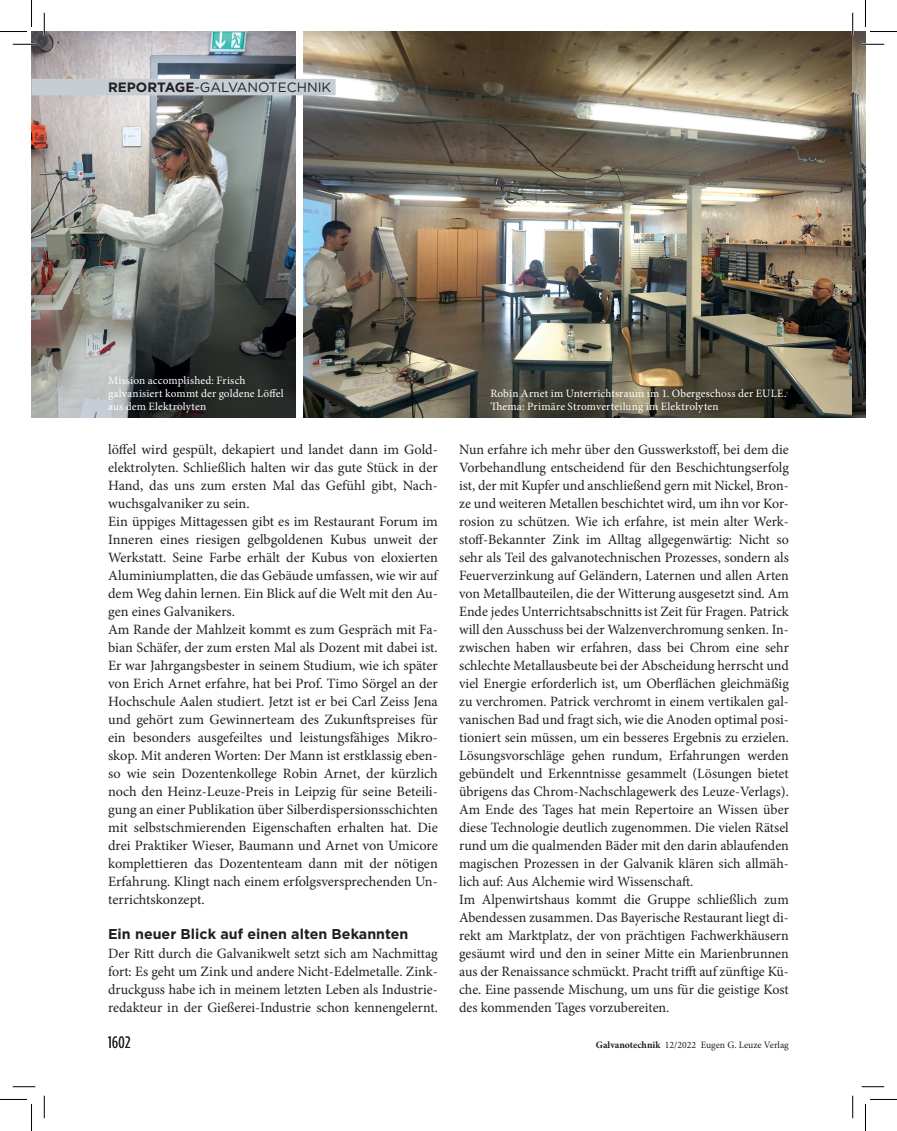
<style>
.page{position:relative;width:897px;height:1131px;background:#fff}
.page>*{position:absolute;margin:0;border:0;box-sizing:border-box;transform-origin:0 0}
.t1{font:16.5px "Gotham Condensed";color:#231f20}
.t2{font:14.25px/18px "Minion Pro";color:#231f20}
.t3{font:700 14.25px "Gotham";color:#231f20}
.t4{font:13.5px "Gotham";color:#231f20}
.t5{font:11.25px/12.8px "Minion Pro";letter-spacing:.01em;color:#fff}
.t6{font:9.75px "Minion Pro";color:#231f20}
.s1{font-weight:700}
</style>
<div class="page">
<img style="left:32px;top:32px;width:263px;height:385px">
<img style="left:304px;top:32px;width:561px;height:385px">
<div style="left:32px;top:79px;width:303px;height:16px;background:#c6ced4"></div>
<hr style="left:13px;top:43px;width:22px;height:2px;background:#fff">
<hr style="left:861px;top:43px;width:23px;height:2px;background:#fff">
<hr style="left:43px;top:13px;width:2px;height:22px;background:#fff">
<hr style="left:851px;top:13px;width:2px;height:22px;background:#fff">
<svg style="left:13px;top:44px;width:22px;height:1px"></svg>
<svg style="left:861px;top:44px;width:23px;height:1px"></svg>
<svg style="left:13px;top:1086px;width:22px;height:1px"></svg>
<svg style="left:861px;top:1086px;width:23px;height:1px"></svg>
<svg style="left:44px;top:13px;width:1px;height:22px"></svg>
<svg style="left:44px;top:1095px;width:1px;height:22px"></svg>
<svg style="left:852px;top:13px;width:1px;height:22px"></svg>
<svg style="left:852px;top:1095px;width:1px;height:22px"></svg>
<svg style="left:0;top:0;width:32px;height:32px"></svg>
<svg style="left:0;top:1099px;width:32px;height:31px"></svg>
<svg style="left:865px;top:0;width:31px;height:32px"></svg>
<svg style="left:865px;top:1099px;width:31px;height:31px"></svg>
<p class="t4" style="left:108px;top:80px;width:133px">GALVANOTECHNIK</p>
<p class="t4" style="left:108px;top:80px;width:225px"><span class="s1">REPORTAGE</span>-GALVANOTECHNIK</p>
<p class="t5" style="left:108px;top:374px;width:177px">Mission accomplished: Frisch galvanisiert kommt der goldene Löffel aus dem Elektrolyten</p>
<p class="t2" style="left:108px;top:440px;width:331px">löffel wird gespült, dekapiert und landet dann im Gold&shy;elektrolyten. Schließlich halten wir das gute Stück in der Hand, das uns zum ersten Mal das Gefühl gibt, Nach&shy;wuchsgalvaniker zu sein.<br>Ein üppiges Mittagessen gibt es im Restaurant Forum im Inneren eines riesigen gelbgoldenen Kubus unweit der Werkstatt. Seine Farbe erhält der Kubus von eloxierten Aluminiumplatten, die das Gebäude umfassen, wie wir auf dem Weg dahin lernen. Ein Blick auf die Welt mit den Au&shy;gen eines Galvanikers.<br>Am Rande der Mahlzeit kommt es zum Gespräch mit Fa&shy;bian Schäfer, der zum ersten Mal als Dozent mit dabei ist.<br>Er war Jahrgangsbester in seinem Studium, wie ich später von Erich Arnet erfahre, hat bei Prof. Timo Sörgel an der Hochschule Aalen studiert. Jetzt ist er bei Carl Zeiss Jena und gehört zum Gewinnerteam des Zukunftspreises für ein besonders ausgefeiltes und leistungsfähiges Mikro&shy;skop. Mit anderen Worten: Der Mann ist erstklassig eben&shy;so wie sein Dozentenkollege Robin Arnet, der kürzlich noch den Heinz-Leuze-Preis in Leipzig für seine Beteili&shy;gung an einer Publikation über Silberdispersionsschichten mit selbstschmierenden Eigenschaften erhalten hat. Die drei Praktiker Wieser, Baumann und Arnet von Umicore komplettieren das Dozententeam dann mit der nötigen Erfahrung. Klingt nach einem erfolgsversprechenden Un&shy;terrichtskonzept.</p>
<p class="t3" style="left:108px;top:925px;width:302px">Ein neuer Blick auf einen alten Bekannten</p>
<p class="t2" style="left:108px;top:944px;width:331px;text-align:justify">Der Ritt durch die Galvanikwelt setzt sich am Nachmittag fort: Es geht um Zink und andere Nicht-Edelmetalle. Zink&shy;druckguss habe ich in meinem letzten Leben als Industrie&shy;redakteur in der Gießerei-Industrie schon kennengelernt.</p>
<p class="t1" style="left:108px;top:1033px;width:24px">1602</p>
<p class="t5" style="left:490px;top:387px;width:298px">Robin Arnet im Unterrichtsraum im 1. Obergeschoss der EULE.<br>Thema: Primäre Stromverteilung im Elektrolyten</p>
<p class="t2" style="left:459px;top:440px;width:331px">Nun erfahre ich mehr über den Gusswerkstoff, bei dem die Vorbehandlung entscheidend für den Beschichtungserfolg ist, der mit Kupfer und anschließend gern mit Nickel, Bron&shy;ze und weiteren Metallen beschichtet wird, um ihn vor Kor&shy;rosion zu schützen. Wie ich erfahre, ist mein alter Werk&shy;stoff-Bekannter Zink im Alltag allgegenwärtig: Nicht so sehr als Teil des galvanotechnischen Prozesses, sondern als Feuerverzinkung auf Geländern, Laternen und allen Arten von Metallbauteilen, die der Witterung ausgesetzt sind. Am Ende jedes Unterrichtsabschnitts ist Zeit für Fragen. Patrick will den Ausschuss bei der Walzenverchromung senken. In&shy;zwischen haben wir erfahren, dass bei Chrom eine sehr schlechte Metallausbeute bei der Abscheidung herrscht und viel Energie erforderlich ist, um Oberflächen gleichmäßig zu verchromen. Patrick verchromt in einem vertikalen gal&shy;vanischen Bad und fragt sich, wie die Anoden optimal posi&shy;tioniert sein müssen, um ein besseres Ergebnis zu erzielen.<br>Lösungsvorschläge gehen rundum, Erfahrungen werden gebündelt und Erkenntnisse gesammelt (Lösungen bietet übrigens das Chrom-Nachschlagewerk des Leuze-Verlags).<br>Am Ende des Tages hat mein Repertoire an Wissen über diese Technologie deutlich zugenommen. Die vielen Rätsel rund um die qualmenden Bäder mit den darin ablaufenden magischen Prozessen in der Galvanik klären sich allmäh&shy;lich auf: Aus Alchemie wird Wissenschaft.<br>Im Alpenwirtshaus kommt die Gruppe schließlich zum Abendessen zusammen. Das Bayerische Restaurant liegt di&shy;rekt am Marktplatz, der von prächtigen Fachwerkhäusern gesäumt wird und den in seiner Mitte ein Marienbrunnen aus der Renaissance schmückt. Pracht trifft auf zünftige Kü&shy;che. Eine passende Mischung, um uns für die geistige Kost des kommenden Tages vorzubereiten.</p>
<p class="t6" style="left:595px;top:1038px;width:194px"><span class="s1">Galvanotechnik</span> 12/2022 Eugen G. Leuze Verlag</p>
</div>
